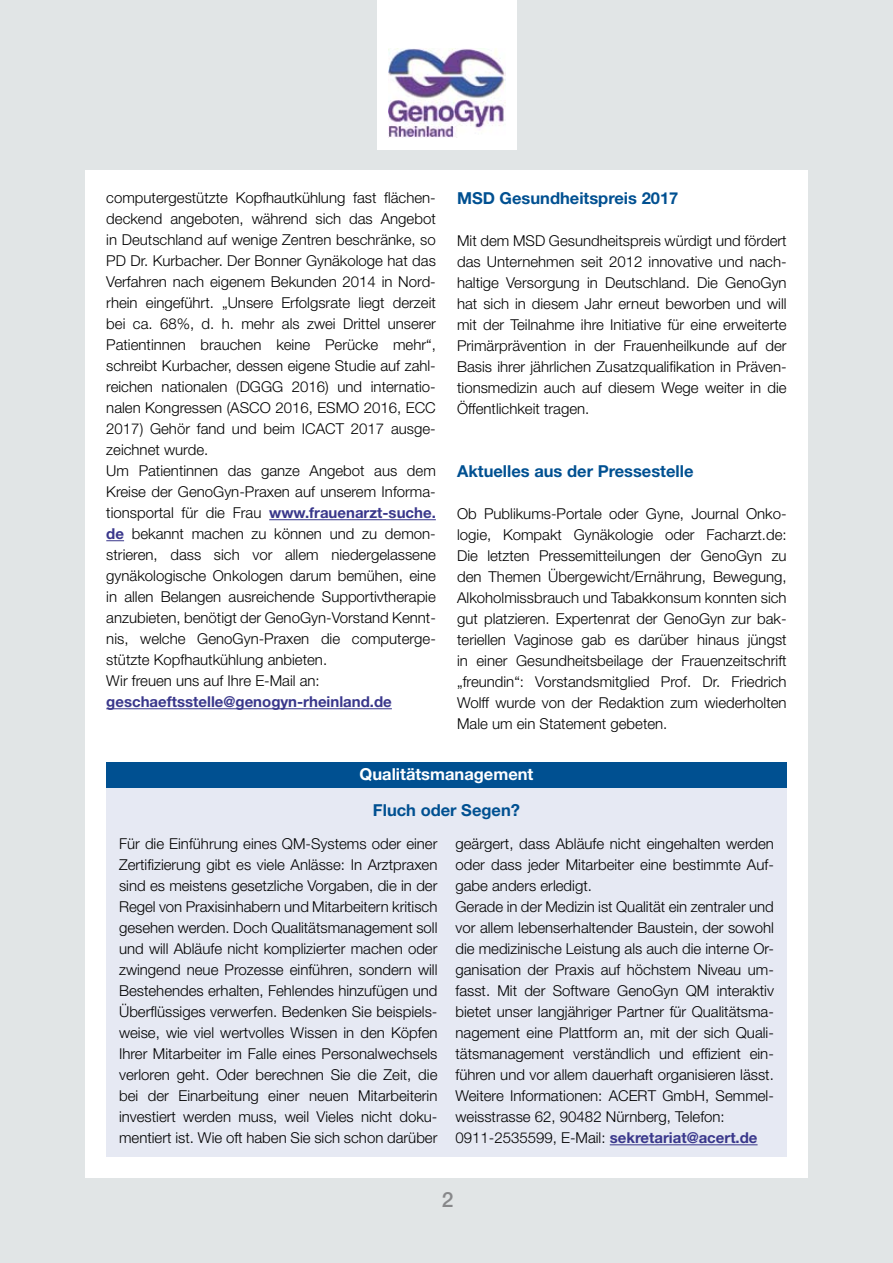
<style>
.page{position:relative;width:893px;height:1263px;background:#e1e5e6}
.page>*{position:absolute;margin:0;border:0;box-sizing:border-box;transform-origin:0 0}
.t1{font:500 21px "Helvetica Neue";color:#87888a}
.t2{font:700 16.5px "Helvetica Neue";color:#005091}
.t3{font:700 16.5px "Helvetica Neue";color:#fff}
.t4{font:300 15px/21px "Helvetica Neue";color:#000;text-align:justify}
.t5{font:700 15px "Helvetica Neue";color:#39378b}
.s1{font-weight:700;color:#39378b}
</style>
<div class="page">
<div style="left:85px;top:170px;width:723px;height:1008px;background:#fff"></div>
<hr style="left:269px;top:519px;width:167px;height:1px;background:#39378b">
<svg style="left:106px;top:540px;width:18px;height:1px"></svg>
<hr style="left:106px;top:708px;width:286px;height:1px;background:#39378b">
<svg style="left:377px;top:0;width:140px;height:149px;background:#dbd8e6"></svg>
<div style="left:106px;top:767px;width:681px;height:390px;background:#e6e9f3"></div>
<hr style="left:610px;top:1144px;width:148px;height:1px;background:#39378b">
<div style="left:106px;top:762px;width:681px;height:25px;background:#005091"></div>
<p class="t4" style="left:106px;top:187px;width:331px;text-align:left">computergestützte Kopfhautkühlung fast flächen&shy;deckend angeboten, während sich das Angebot in Deutschland auf wenige Zentren beschränke, so PD Dr. Kurbacher. Der Bonner Gynäkologe hat das Verfahren nach eigenem Bekunden 2014 in Nord&shy;rhein eingeführt. „Unsere Erfolgsrate liegt derzeit bei ca. 68%, d. h. mehr als zwei Drittel unserer Patientinnen brauchen keine Perücke mehr“, schreibt Kurbacher, dessen eigene Studie auf zahl&shy;reichen nationalen (DGGG 2016) und internatio&shy;nalen Kongressen (ASCO 2016, ESMO 2016, ECC 2017) Gehör fand und beim ICACT 2017 ausge&shy;zeichnet wurde.<br>Um Patientinnen das ganze Angebot aus dem Kreise der GenoGyn-Praxen auf unserem Informa&shy;tionsportal für die Frau <span class="s1">www.frauenarzt-suche. de</span> bekannt machen zu können und zu demon&shy;strieren, dass sich vor allem niedergelassene gynäkologische Onkologen darum bemühen, eine in allen Belangen ausreichende Supportivtherapie anzubieten, benötigt der GenoGyn-Vorstand Kennt&shy;nis, welche GenoGyn-Praxen die computerge&shy;stützte Kopfhautkühlung anbieten.<br>Wir freuen uns auf Ihre E-Mail an:</p>
<p class="t5" style="left:106px;top:693px;width:287px">geschaeftsstelle@genogyn-rheinland.de</p>
<p class="t2" style="left:457px;top:188px;width:223px">MSD Gesundheitspreis 2017</p>
<p class="t4" style="left:457px;top:230px;width:331px">Mit dem MSD Gesundheitspreis würdigt und fördert das Unternehmen seit 2012 innovative und nach&shy;haltige Versorgung in Deutschland. Die GenoGyn hat sich in diesem Jahr erneut beworben und will mit der Teilnahme ihre Initiative für eine erweiterte Primärprävention in der Frauenheilkunde auf der Basis ihrer jährlichen Zusatzqualifikation in Präven&shy;tionsmedizin auch auf diesem Wege weiter in die Öffentlichkeit tragen.</p>
<p class="t2" style="left:457px;top:461px;width:238px">Aktuelles aus der Pressestelle</p>
<p class="t4" style="left:457px;top:503px;width:331px">Ob Publikums-Portale oder Gyne, Journal Onko&shy;logie, Kompakt Gynäkologie oder Facharzt.de:<br>Die letzten Pressemitteilungen der GenoGyn zu den Themen Übergewicht/Ernährung, Bewegung, Alkoholmissbrauch und Tabakkonsum konnten sich gut platzieren. Expertenrat der GenoGyn zur bak&shy;teriellen Vaginose gab es darüber hinaus jüngst in einer Gesundheitsbeilage der Frauenzeitschrift „freundin“: Vorstandsmitglied Prof. Dr. Friedrich Wolff wurde von der Redaktion zum wiederholten Male um ein Statement gebeten.</p>
<p class="t3" style="left:360px;top:764px;width:175px">Qualitätsmanagement</p>
<p class="t2" style="left:373px;top:800px;width:148px">Fluch oder Segen?</p>
<p class="t4" style="left:119px;top:833px;width:320px">Für die Einführung eines QM-Systems oder einer Zertifizierung gibt es viele Anlässe: In Arztpraxen sind es meistens gesetzliche Vorgaben, die in der Regel von Praxisinhabern und Mitarbeitern kritisch gesehen werden. Doch Qualitätsmanagement soll und will Abläufe nicht komplizierter machen oder zwingend neue Prozesse einführen, sondern will Bestehendes erhalten, Fehlendes hinzufügen und Überflüssiges verwerfen. Bedenken Sie beispiels&shy;weise, wie viel wertvolles Wissen in den Köpfen Ihrer Mitarbeiter im Falle eines Personalwechsels verloren geht. Oder berechnen Sie die Zeit, die bei der Einarbeitung einer neuen Mitarbeiterin investiert werden muss, weil Vieles nicht doku&shy;mentiert ist. Wie oft haben Sie sich schon darüber</p>
<p class="t4" style="left:455px;top:833px;width:320px;text-align:left">geärgert, dass Abläufe nicht eingehalten werden oder dass jeder Mitarbeiter eine bestimmte Auf&shy;gabe anders erledigt.<br>Gerade in der Medizin ist Qualität ein zentraler und vor allem lebenserhaltender Baustein, der sowohl die medizinische Leistung als auch die interne Or&shy;ganisation der Praxis auf höchstem Niveau um&shy;fasst. Mit der Software GenoGyn QM interaktiv bietet unser langjähriger Partner für Qualitätsma&shy;nagement eine Plattform an, mit der sich Quali&shy;tätsmanagement verständlich und effizient ein&shy;führen und vor allem dauerhaft organisieren lässt.<br>Weitere Informationen: ACERT GmbH, Semmel&shy;weisstrasse 62, 90482 Nürnberg, Telefon:<br>0911-2535599, E-Mail: <span class="s1">sekretariat@acert.de</span></p>
<h1 class="t1" style="left:442px;top:1187px;width:13px">2</h1>
</div>
